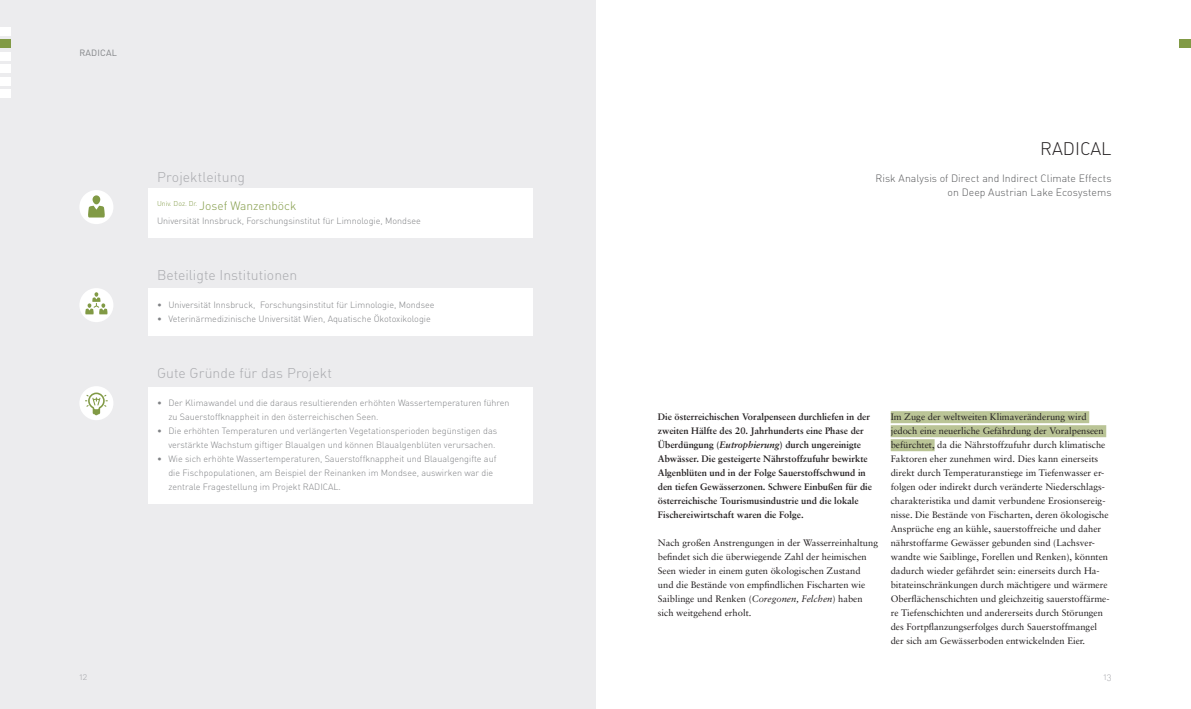
<style>
.page{position:relative;width:1191px;height:709px;background:#fff}
.page>*{position:absolute;margin:0;border:0;box-sizing:border-box;transform-origin:0 0}
.t1{font:18px "DIN Light Alternate";color:#231f20}
.t2{font:14px "DIN Light Alternate";letter-spacing:.005em;color:#a8a9ad}
.t3{font:12px "DIN Light Alternate";color:#819a45}
.t4{font:10.5px/14px "DIN Light Alternate";letter-spacing:.005em;color:#57585a;text-align:right}
.t5{font:9.4px/14px "Sabon";color:#231f20}
.t6{font:700 9.4px/14px "Sabon";color:#231f20}
.t7{font:9.4px "DIN Light Alternate";color:#a8a9ad}
.t8{font:9px/14px "DIN Light Alternate";color:#808285}
.t9{font:9px "DIN";letter-spacing:.025em;color:#808285}
.s1{font-style:italic}
</style>
<div class="page">
<div style="left:0;top:0;width:595px;height:709px;background:#ececee"></div>
<div style="left:149px;top:188px;width:384px;height:50px;background:#fff"></div>
<div style="left:149px;top:387px;width:384px;height:117px;background:#fff"></div>
<div style="left:149px;top:289px;width:384px;height:47px;background:#fff"></div>
<div style="left:79px;top:386px;width:34px;height:34px;background:#fff;border-radius:50%"></div>
<svg style="left:85px;top:392px;width:23px;height:23px"></svg>
<div style="left:79px;top:288px;width:34px;height:34px;background:#fff;border-radius:50%"></div>
<svg style="left:85px;top:292px;width:23px;height:22px"></svg>
<div style="left:79px;top:190px;width:34px;height:34px;background:#fff;border-radius:50%"></div>
<div style="left:92px;top:195px;width:8px;height:9px;background:#819a45;border-radius:4px"></div>
<svg style="left:88px;top:206px;width:17px;height:11px"></svg>
<div style="left:0;top:27px;width:11px;height:8px;background:#fff"></div>
<div style="left:0;top:65px;width:11px;height:8px;background:#fff"></div>
<div style="left:0;top:40px;width:11px;height:8px;background:#819a45"></div>
<div style="left:0;top:90px;width:11px;height:8px;background:#fff"></div>
<div style="left:0;top:52px;width:11px;height:8px;background:#fff"></div>
<div style="left:0;top:77px;width:11px;height:8px;background:#fff"></div>
<div style="left:1179px;top:40px;width:12px;height:8px;background:#819a45"></div>
<div style="left:890px;top:411px;width:199px;height:12px;background:#bac496"></div>
<div style="left:890px;top:425px;width:216px;height:12px;background:#bac496"></div>
<div style="left:890px;top:439px;width:44px;height:12px;background:#bac496"></div>
<p class="t9" style="left:79px;top:47px;width:39px">RADICAL</p>
<h2 class="t2" style="left:157px;top:168px;width:90px">Projektleitung</h2>
<p class="t3" style="left:157px;top:198px;width:141px"><sup>Univ.</sup> <sup>Doz.</sup> <sup>Dr.</sup> Josef Wanzenböck</p>
<p class="t8" style="left:157px;top:214px;width:265px">Universität Innsbruck, Forschungsinstitut für Limnologie, Mondsee</p>
<h2 class="t2" style="left:157px;top:266px;width:142px">Beteiligte Institutionen</h2>
<p class="t8" style="left:157px;top:298px;width:279px">• Universität Innsbruck, Forschungsinstitut für Limnologie, Mondsee</p>
<p class="t8" style="left:157px;top:312px;width:275px">• Veterinärmedizinische Universität Wien, Aquatische Ökotoxikologie</p>
<h2 class="t2" style="left:157px;top:364px;width:176px">Gute Gründe für das Projekt</h2>
<p class="t8" style="left:168px;top:396px;width:343px;text-indent:-11px">• Der Klimawandel und die daraus resultierenden erhöhten Wassertemperaturen führen zu Sauerstoffknappheit in den österreichischen Seen.</p>
<p class="t8" style="left:157px;top:424px;width:342px;text-align:right">• Die erhöhten Temperaturen und verlängerten Vegetationsperioden begünstigen das verstärkte Wachstum giftiger Blaualgen und können Blaualgenblüten verursachen.</p>
<p class="t8" style="left:168px;top:452px;width:329px;text-indent:-11px">• Wie sich erhöhte Wassertemperaturen, Sauerstoffknappheit und Blaualgengifte auf die Fischpopulationen, am Beispiel der Reinanken im Mondsee, auswirken war die zentrale Fragestellung im Projekt RADICAL.</p>
<h1 class="t1" style="left:1040px;top:137px;width:23px">Radical</h1>
<p class="t4" style="left:875px;top:171px;width:237px">Risk Analysis of Direct and Indirect Climate Effects on Deep Austrian Lake Ecosystems</p>
<p class="t6" style="left:658px;top:410px;width:216px">Die österreichischen Voralpenseen durchliefen in der zweiten Hälfte des 20. Jahrhunderts eine Phase der Überdüngung (<span class="s1">Eutrophierung</span>) durch ungereinigte Abwässer. Die gesteigerte Nährstoffzufuhr bewirkte Algenblüten und in der Folge Sauerstoffschwund in den tiefen Gewässerzonen. Schwere Einbußen für die österreichische Tourismusindustrie und die lokale Fischereiwirtschaft waren die Folge.</p>
<p class="t5" style="left:658px;top:536px;width:222px">Nach großen Anstrengungen in der Wasserreinhaltung befindet sich die überwiegende Zahl der heimischen Seen wieder in einem guten ökologischen Zustand und die Bestände von empfindlichen Fischarten wie Saiblinge und Renken (<span class="s1">Coregonen, Felchen</span>) haben sich weitgehend erholt.</p>
<p class="t5" style="left:890px;top:410px;width:220px">Im Zuge der weltweiten Klimaveränderung wird jedoch eine neuerliche Gefährdung der Voralpenseen befürchtet, da die Nährstoffzufuhr durch klimatische Faktoren eher zunehmen wird. Dies kann einerseits direkt durch Temperaturanstiege im Tiefenwasser er&shy;folgen oder indirekt durch veränderte Niederschlags&shy;charakteristika und damit verbundene Erosionsereig&shy;nisse. Die Bestände von Fischarten, deren ökologische Ansprüche eng an kühle, sauerstoffreiche und daher nährstoffarme Gewässer gebunden sind (Lachsver&shy;wandte wie Saiblinge, Forellen und Renken), könnten dadurch wieder gefährdet sein: einerseits durch Ha&shy;bitateinschränkungen durch mächtigere und wärmere Oberflächenschichten und gleichzeitig sauerstoffärme&shy;re Tiefenschichten und andererseits durch Störungen des Fortpflanzungserfolges durch Sauerstoffmangel der sich am Gewässerboden entwickelnden Eier.</p>
<p class="t7" style="left:79px;top:670px;width:9px">12</p>
<p class="t7" style="left:1103px;top:670px;width:10px">13</p>
</div>
